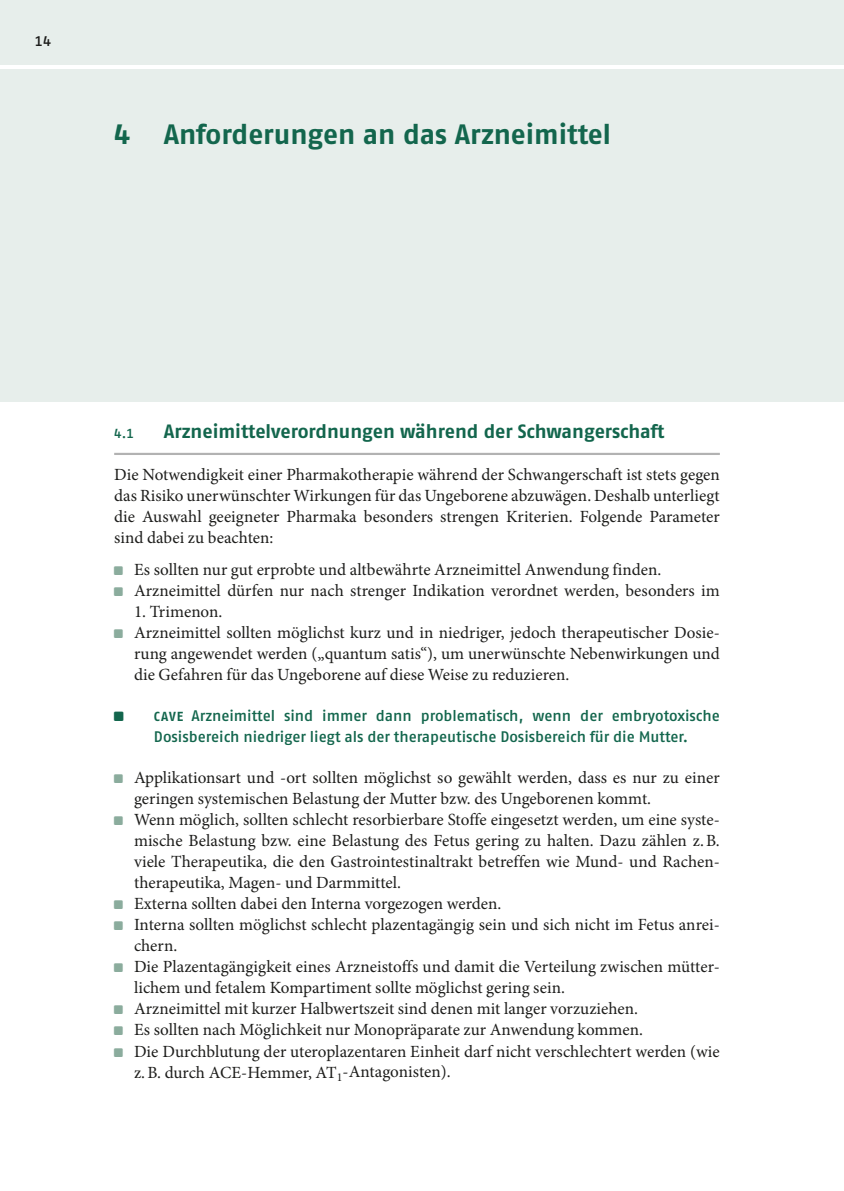
<style>
.page{position:relative;width:844px;height:1191px;background:#fff}
.page>*{position:absolute;margin:0;border:0;box-sizing:border-box;transform-origin:0 0}
.t1{font:700 28px "Fago Pro";color:#13664d}
.t2{font:700 19.25px "Fago Pro";letter-spacing:-.005em;color:#13664d}
.t3{font:17.15px/21px "Minion Pro";letter-spacing:.005em;color:#1d1d1b}
.t4{font:600 15.4px/21px "Fago Pro";color:#13664d}
.t5{font:600 14px "Fago Pro";color:#1d1d1b}
.t6{font:600 13.12px "Fago Pro";color:#13664d}
.s1{font-weight:700;font-size:13.12px}
</style>
<div class="page">
<div style="left:114px;top:0;width:729px;height:64px;background:#e7eeeb"></div>
<div style="left:0;top:0;width:114px;height:64px;background:#e7eeeb"></div>
<div style="left:0;top:69px;width:843px;height:333px;background:#e7eeeb"></div>
<hr style="left:114px;top:453px;width:605px;height:2px;background:#b2b2b2">
<p class="t5" style="left:35px;top:32px;width:18px">14</p>
<h1 class="t1" style="left:114px;top:117px;width:498px">4 Anforderungen an das Arzneimittel</h1>
<p class="t6" style="left:114px;top:425px;width:21px">4.1</p>
<p class="t2" style="left:164px;top:419px;width:502px">Arzneimittelverordnungen während der Schwangerschaft</p>
<p class="t3" style="left:114px;top:464px;width:607px;text-align:justify">Die Notwendigkeit einer Pharmakotherapie während der Schwangerschaft ist stets gegen das Risiko unerwünschter Wirkungen für das Ungeborene abzuwägen. Deshalb unterliegt die Auswahl geeigneter Pharmaka besonders strengen Kriterien. Folgende Parameter sind dabei zu beachten:</p>
<p class="t3" style="left:134px;top:558px;width:587px">Es sollten nur gut erprobte und altbewährte Arzneimittel Anwendung finden.<br>Arzneimittel dürfen nur nach strenger Indikation verordnet werden, besonders im</p>
<p class="t3" style="left:134px;top:600px;width:587px">1. Trimenon.<br>Arzneimittel sollten möglichst kurz und in niedriger, jedoch therapeutischer Dosie&shy;rung angewendet werden („quantum satis“), um unerwünschte Nebenwirkungen und die Gefahren für das Ungeborene auf diese Weise zu reduzieren.</p>
<p class="t4" style="left:154px;top:705px;width:567px"><span class="s1">CAVE</span> Arzneimittel sind immer dann problematisch, wenn der embryotoxische<br>Dosisbereich niedriger liegt als der therapeutische Dosisbereich für die Mutter.</p>
<p class="t3" style="left:134px;top:767px;width:587px">Applikationsart und -ort sollten möglichst so gewählt werden, dass es nur zu einer geringen systemischen Belastung der Mutter bzw. des Ungeborenen kommt.<br>Wenn möglich, sollten schlecht resorbierbare Stoffe eingesetzt werden, um eine syste&shy;mische Belastung bzw. eine Belastung des Fetus gering zu halten. Dazu zählen z.B. viele Therapeutika, die den Gastrointestinaltrakt betreffen wie Mund- und Rachen&shy;therapeutika, Magen- und Darmmittel.<br>Externa sollten dabei den Interna vorgezogen werden.<br>Interna sollten möglichst schlecht plazentagängig sein und sich nicht im Fetus anrei&shy;chern.<br>Die Plazentagängigkeit eines Arzneistoffs und damit die Verteilung zwischen mütter&shy;lichem und fetalem Kompartiment sollte möglichst gering sein.<br>Arzneimittel mit kurzer Halbwertszeit sind denen mit langer vorzuziehen.<br>Es sollten nach Möglichkeit nur Monopräparate zur Anwendung kommen.<br>Die Durchblutung der uteroplazentaren Einheit darf nicht verschlechtert werden (wie z.B. durch ACE-Hemmer, AT<sub>1</sub>-Antagonisten).</p>
</div>
